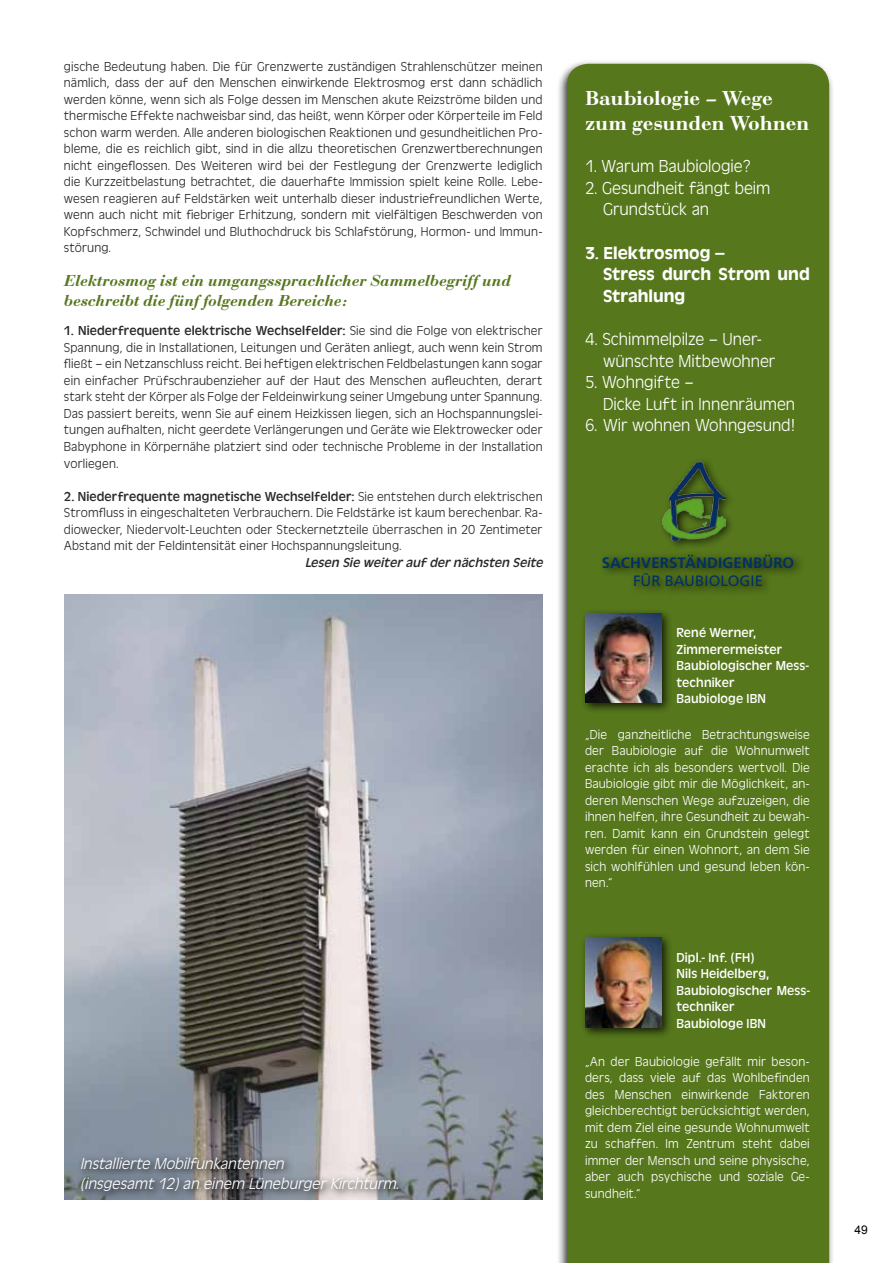
<style>
.page{position:relative;width:893px;height:1263px;background:#fff}
.page>*{position:absolute;margin:0;border:0;box-sizing:border-box;transform-origin:0 0}
.t1{font:700 21px/25.2px "Bodoni";letter-spacing:-.005em;color:#fff}
.t2{font:300 18px/21.6px "A780 Sans";color:#fff}
.t3{font:700 18px/21.6px "A780 Sans";color:#fff}
.t4{font:italic 700 16.5px/19.8px "Bodoni";letter-spacing:.005em;color:#56771c}
.t5{font:italic 300 16.5px/19.8px "A780 Sans";letter-spacing:.005em;color:#fff}
.t6{font:700 15px "Frutiger";letter-spacing:.01em;color:#003164}
.t7{font:15px "Frutiger";letter-spacing:.005em;color:#003164}
.t8{font:300 13.5px/16.5px "A780 Sans";letter-spacing:.01em;color:#282829;text-align:justify}
.t9{font:300 13.5px/16.5px "A780 Sans";letter-spacing:.01em;color:#fff;text-align:justify}
.t10{font:13.5px/16.5px "A780 Sans";letter-spacing:.01em;color:#fff}
.t11{font:italic 13.5px "A780 Sans";letter-spacing:.01em;color:#282829}
.t12{font:12px "Arial";color:#000}
.s1{font-weight:400}
</style>
<div class="page">
<div style="left:556px;top:59px;width:279px;height:1204px;background:#000;opacity:.75"></div>
<div style="left:567px;top:64px;width:262px;height:1199px;background:#56771c"></div>
<div style="left:580px;top:608px;width:93px;height:106px;background:#000;opacity:.75"></div>
<img style="left:585px;top:613px;width:77px;height:90px">
<div style="left:580px;top:932px;width:93px;height:107px;background:#000;opacity:.75"></div>
<img style="left:585px;top:938px;width:77px;height:89px">
<div style="left:658px;top:456px;width:76px;height:94px;background:#000;opacity:.75"></div>
<img style="left:663px;top:462px;width:63px;height:78px">
<div style="left:598px;top:549px;width:206px;height:48px;background:#000;opacity:.75"></div>
<img style="left:65px;top:594px;width:478px;height:605px">
<svg style="left:76px;top:1152px;width:332px;height:48px;background:#84878e"></svg>
<p class="t8" style="left:64px;top:58px;width:480px">gische Bedeutung haben. Die für Grenzwerte zuständigen Strahlenschützer meinen nämlich, dass der auf den Menschen einwirkende Elektrosmog erst dann schädlich werden könne, wenn sich als Folge dessen im Menschen akute Reizströme bilden und thermische Effekte nachweisbar sind, das heißt, wenn Körper oder Körperteile im Feld schon warm werden. Alle anderen biologischen Reaktionen und gesundheitlichen Pro&shy;bleme, die es reichlich gibt, sind in die allzu theoretischen Grenzwertberechnungen nicht eingeflossen. Des Weiteren wird bei der Festlegung der Grenzwerte lediglich die Kurzzeitbelastung betrachtet, die dauerhafte Immission spielt keine Rolle. Lebe&shy;wesen reagieren auf Feldstärken weit unterhalb dieser industriefreundlichen Werte, wenn auch nicht mit fiebriger Erhitzung, sondern mit vielfältigen Beschwerden von Kopfschmerz, Schwindel und Bluthochdruck bis Schlafstörung, Hormon- und Immun&shy;störung.</p>
<p class="t4" style="left:64px;top:270px;width:448px">Elektrosmog ist ein umgangssprachlicher Sammelbegriff und beschreibt die fünf folgenden Bereiche:</p>
<p class="t8" style="left:64px;top:323px;width:480px"><span class="s1">1. Niederfrequente elektrische Wechselfelder:</span> Sie sind die Folge von elektrischer Spannung, die in Installationen, Leitungen und Geräten anliegt, auch wenn kein Strom fließt – ein Netzanschluss reicht. Bei heftigen elektrischen Feldbelastungen kann sogar ein einfacher Prüfschraubenzieher auf der Haut des Menschen aufleuchten, derart stark steht der Körper als Folge der Feldeinwirkung seiner Umgebung unter Spannung.<br>Das passiert bereits, wenn Sie auf einem Heizkissen liegen, sich an Hochspannungslei&shy;tungen aufhalten, nicht geerdete Verlängerungen und Geräte wie Elektrowecker oder Babyphone in Körpernähe platziert sind oder technische Probleme in der Installation vorliegen.</p>
<p class="t8" style="left:64px;top:488px;width:480px"><span class="s1">2. Niederfrequente magnetische Wechselfelder:</span> Sie entstehen durch elektrischen Stromfluss in eingeschalteten Verbrauchern. Die Feldstärke ist kaum berechenbar. Ra&shy;diowecker, Niedervolt-Leuchten oder Steckernetzteile überraschen in 20 Zentimeter Abstand mit der Feldintensität einer Hochspannungsleitung.</p>
<p class="t11" style="left:305px;top:555px;width:239px">Lesen Sie weiter auf der nächsten Seite</p>
<p class="t5" style="left:80px;top:1154px;width:320px">Installierte Mobilfunkantennen<br>(insgesamt 12) an einem Lüneburger Kirchturm.</p>
<h1 class="t1" style="left:585px;top:85px;width:226px">Baubiologie – Wege zum gesunden Wohnen</h1>
<h2 class="t2" style="left:585px;top:156px;width:167px">1. Warum Baubiologie?</h2>
<h2 class="t2" style="left:603px;top:177px;width:169px;text-indent:-18px">2. Gesundheit fängt beim<br>Grundstück an</h2>
<h2 class="t3" style="left:603px;top:242px;width:208px;text-indent:-18px">3. Elektrosmog –<br>Stress durch Strom und<br>Strahlung</h2>
<h2 class="t2" style="left:603px;top:329px;width:174px;text-indent:-18px">4. Schimmelpilze – Uner&shy;wünschte Mitbewohner</h2>
<h2 class="t2" style="left:603px;top:372px;width:194px;text-indent:-18px">5. Wohngifte –<br>Dicke Luft in Innenräumen</h2>
<h2 class="t2" style="left:585px;top:415px;width:211px">6. Wir wohnen Wohngesund!</h2>
<p class="t6" style="left:602px;top:554px;width:194px">SACHVERSTÄNDIGENBÜRO</p>
<p class="t7" style="left:633px;top:572px;width:132px">FÜR BAUBIOLOGIE</p>
<p class="t10" style="left:676px;top:624px;width:134px">René Werner,<br>Zimmerermeister<br>Baubiologischer Mess&shy;techniker<br>Baubiologe IBN</p>
<p class="t9" style="left:585px;top:726px;width:226px">„Die ganzheitliche Betrachtungsweise der Baubiologie auf die Wohnumwelt erachte ich als besonders wertvoll. Die Baubiologie gibt mir die Möglichkeit, an&shy;deren Menschen Wege aufzuzeigen, die ihnen helfen, ihre Gesundheit zu bewah&shy;ren. Damit kann ein Grundstein gelegt werden für einen Wohnort, an dem Sie sich wohlfühlen und gesund leben kön&shy;nen.“</p>
<p class="t10" style="left:676px;top:949px;width:135px">Dipl.- Inf. (FH)<br>Nils Heidelberg,<br>Baubiologischer Mess&shy;techniker<br>Baubiologe IBN</p>
<p class="t9" style="left:585px;top:1053px;width:226px">„An der Baubiologie gefällt mir beson&shy;ders, dass viele auf das Wohlbefinden des Menschen einwirkende Faktoren gleichberechtigt berücksichtigt werden, mit dem Ziel eine gesunde Wohnumwelt zu schaffen. Im Zentrum steht dabei immer der Mensch und seine physische, aber auch psychische und soziale Ge&shy;sundheit.“</p>
<p class="t12" style="left:854px;top:1223px;width:15px">49</p>
</div>
